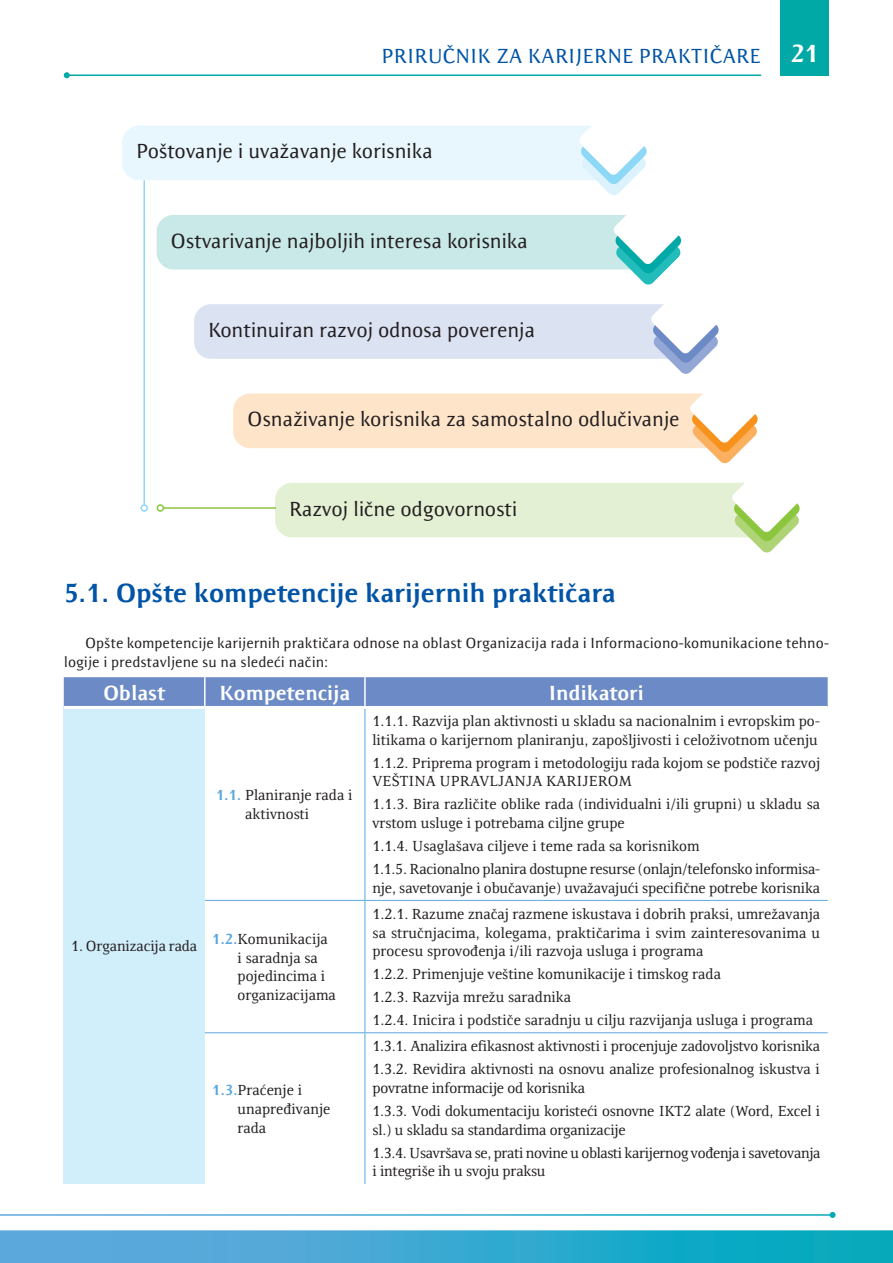
<style>
.page{position:relative;width:893px;height:1263px;background:#fff}
.page>*{position:absolute;margin:0;border:0;box-sizing:border-box;transform-origin:0 0}
.t1{font:700 27px "Resavska BG Sans";color:#0154a6}
.t2{font:21px "Resavska BG Sans";letter-spacing:-.01em;color:#231f20}
.t3{font:21px "Resavska BG Sans";color:#0154a6}
.t4{font:700 21px "Resavska BG Sans";color:#fff}
.t5{font:15px/18.8px "Resavska BG";color:#231f20}
.t6{font:15px/23px "Resavska BG";letter-spacing:-.02em;color:#231f20}
.t7{font:15px/18.8px "Resavska BG Sans";color:#231f20}
.s1{font-weight:700;font-size:25.5px;color:#fff}
.s2{font-family:"Resavska BG Sans";font-weight:700;color:#5ba8dc}
</style>
<div class="page">
<div style="left:781px;top:0;width:48px;height:75px;background:#00a9a5"></div>
<hr style="left:67px;top:75px;width:694px;height:1px;background:#00a9a5">
<svg style="left:64px;top:72px;width:6px;height:6px"></svg>
<svg style="left:0;top:1230px;width:893px;height:33px;background:#37a9d0"></svg>
<svg style="left:830px;top:1212px;width:6px;height:6px"></svg>
<div style="left:64px;top:677px;width:764px;height:29px;background:#6c8bc6"></div>
<div style="left:64px;top:707px;width:141px;height:477px;background:#d1eefb"></div>
<hr style="left:204px;top:677px;width:2px;height:29px;background:#fff">
<hr style="left:364px;top:677px;width:2px;height:29px;background:#fff">
<hr style="left:64px;top:706px;width:141px;height:3px;background:#fff">
<hr style="left:365px;top:709px;width:1px;height:191px;background:#5ba8dc">
<hr style="left:205px;top:900px;width:160px;height:1px;background:#5ba8dc">
<hr style="left:365px;top:900px;width:463px;height:1px;background:#5ba8dc">
<hr style="left:365px;top:901px;width:1px;height:131px;background:#5ba8dc">
<hr style="left:205px;top:1032px;width:160px;height:1px;background:#5ba8dc">
<hr style="left:365px;top:1032px;width:463px;height:1px;background:#5ba8dc">
<hr style="left:365px;top:1033px;width:1px;height:151px;background:#5ba8dc">
<svg style="left:122px;top:126px;width:678px;height:427px"></svg>
<hr style="left:143px;top:180px;width:2px;height:325px;background:#8dd7f7">
<div style="left:140px;top:504px;width:8px;height:8px;border:2px solid #8dd7f7;border-radius:50%"></div>
<hr style="left:163px;top:507px;width:113px;height:2px;background:#8bc63e">
<div style="left:157px;top:504px;width:7px;height:8px;border:2px solid #8bc63e;border-radius:50%"></div>
<h2 class="t3" style="left:382px;top:44px;width:439px">PRIRUČNIK ZA KARIJERNE PRAKTIČARE <span class="s1">21</span></h2>
<h2 class="t2" style="left:136px;top:139px;width:298px">Poštovanje i uvažavanje korisnika</h2>
<h2 class="t2" style="left:171px;top:229px;width:359px">Ostvarivanje najboljih interesa korisnika</h2>
<h2 class="t2" style="left:208px;top:318px;width:329px">Kontinuiran razvoj odnosa poverenja</h2>
<h2 class="t2" style="left:247px;top:407px;width:434px">Osnaživanje korisnika za samostalno odlučivanje</h2>
<h2 class="t2" style="left:289px;top:497px;width:230px">Razvoj lične odgovornosti</h2>
<h1 class="t1" style="left:64px;top:578px;width:553px">5.1. Opšte kompetencije karijernih praktičara</h1>
<p class="t7" style="left:64px;top:634px;width:767px;text-indent:21px">Opšte kompetencije karijernih praktičara odnose na oblast Organizacija rada i Informaciono-komunikacione tehno&shy;logije i predstavljene su na sledeći način:</p>
<h2 class="t4" style="left:103px;top:681px;width:63px">Oblast</h2>
<h2 class="t4" style="left:219px;top:681px;width:132px">Kompetencija</h2>
<h2 class="t4" style="left:549px;top:681px;width:97px">Indikatori</h2>
<p class="t5" style="left:245px;top:786px;width:109px;text-indent:-29px"><span class="s2">1.1.</span> Planiranje rada i aktivnosti</p>
<p class="t5" style="left:71px;top:937px;width:127px">1. Organizacija rada</p>
<p class="t5" style="left:238px;top:929px;width:100px;text-indent:-25px"><span class="s2">1.2.</span>Komunikacija i saradnja sa pojedincima i organizacijama</p>
<p class="t5" style="left:238px;top:1081px;width:94px;text-indent:-25px"><span class="s2">1.3.</span>Praćenje i unapređivanje rada</p>
<p class="t5" style="left:372px;top:711px;width:449px">1.1.1. Razvija plan aktivnosti u skladu sa nacionalnim i evropskim po&shy;litikama o karijernom planiranju, zapošljivosti i celoživotnom učenju</p>
<p class="t5" style="left:372px;top:753px;width:449px">1.1.2. Priprema program i metodologiju rada kojom se podstiče razvoj<br>VEŠTINA UPRAVLJANJA KARIJEROM</p>
<p class="t5" style="left:372px;top:795px;width:449px">1.1.3. Bira različite oblike rada (individualni i/ili grupni) u skladu sa vrstom usluge i potrebama ciljne grupe</p>
<p class="t6" style="left:372px;top:835px;width:449px">1.1.4. Usaglašava ciljeve i teme rada sa korisnikom<br>1.1.5. Racionalno planira dostupne resurse (onlajn/telefonsko informisa-</p>
<p class="t5" style="left:372px;top:878px;width:449px">nje, savetovanje i obučavanje) uvažavajući specifične potrebe korisnika</p>
<p class="t5" style="left:372px;top:904px;width:449px;text-align:justify">1.2.1. Razume značaj razmene iskustava i dobrih praksi, umrežavanja sa stručnjacima, kolegama, praktičarima i svim zainteresovanima u procesu sprovođenja i/ili razvoja usluga i programa</p>
<p class="t5" style="left:372px;top:963px;width:442px;line-height:23px">1.2.2. Primenjuje veštine komunikacije i timskog rada<br>1.2.3. Razvija mrežu saradnika<br>1.2.4. Inicira i podstiče saradnju u cilju razvijanja usluga i programa</p>
<p class="t5" style="left:372px;top:1035px;width:449px;line-height:23px">1.3.1. Analizira efikasnost aktivnosti i procenjuje zadovoljstvo korisnika<br>1.3.2. Revidira aktivnosti na osnovu analize profesionalnog iskustva i</p>
<p class="t5" style="left:372px;top:1076px;width:449px;line-height:23px">povratne informacije od korisnika<br>1.3.3. Vodi dokumentaciju koristeći osnovne IKT2 alate (Word, Excel i</p>
<p class="t6" style="left:372px;top:1118px;width:450px">sl.) u skladu sa standardima organizacije<br>1.3.4. Usavršava se, prati novine u oblasti karijernog vođenja i savetovanja</p>
<p class="t5" style="left:372px;top:1162px;width:175px">i integriše ih u svoju praksu</p>
</div>
